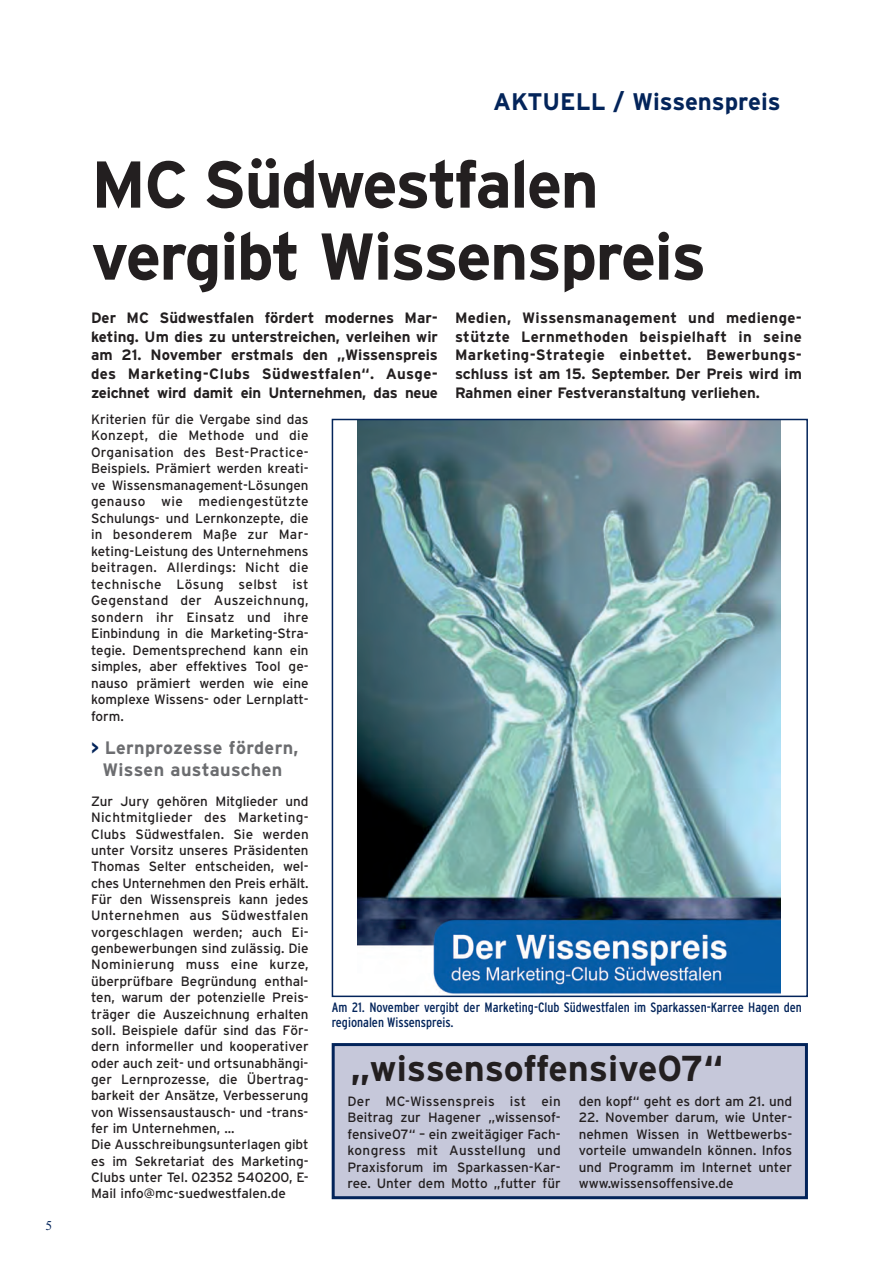
<style>
.page{position:relative;width:893px;height:1263px;background:#fff}
.page>*{position:absolute;margin:0;border:0;box-sizing:border-box;transform-origin:0 0}
.t1{font:700 66px/72px "Interstate";letter-spacing:-.03em;color:#231f20}
.t2{font:700 36px "Interstate";color:#231f20}
.t3{font:700 24px "Interstate";color:#03245a}
.t4{font:700 18px/22.5px "Interstate";letter-spacing:.02em;color:#6c6d70;text-align:center}
.t5{font:700 15px/18.8px "Interstate";letter-spacing:-.01em;color:#231f20;text-align:justify}
.t6{font:13.5px/16.5px "Interstate";color:#231f20;text-align:justify}
.t7{font:condensed 13.5px/15px "Interstate";color:#03245a}
.t8{font:13.5px "Times New Roman";color:#03245a}
.s1{color:#03245a}
</style>
<div class="page">
<img style="left:357px;top:422px;width:424px;height:572px">
<div style="left:332px;top:419px;width:476px;height:578px;border:2px solid #03245a"></div>
<div style="left:335px;top:1046px;width:470px;height:150px;background:#c6c8da"></div>
<div style="left:332px;top:1043px;width:476px;height:156px;border:3px solid #03245a"></div>
<p class="t8" style="left:46px;top:1220px;width:8px">5</p>
<h3 class="t3" style="left:493px;top:88px;width:289px">AKTUELL / Wissenspreis</h3>
<h1 class="t1" style="left:91px;top:149px;width:617px">MC Südwestfalen vergibt Wissenspreis</h1>
<p class="t5" style="left:91px;top:308px;width:348px">Der MC Südwestfalen fördert modernes Mar&shy;keting. Um dies zu unterstreichen, verleihen wir am 21. November erstmals den „Wissenspreis des Marketing-Clubs Südwestfalen“. Ausge&shy;zeichnet wird damit ein Unternehmen, das neue</p>
<p class="t5" style="left:455px;top:308px;width:348px">Medien, Wissensmanagement und medienge&shy;stützte Lernmethoden beispielhaft in seine Marketing-Strategie einbettet. Bewerbungs&shy;schluss ist am 15. September. Der Preis wird im Rahmen einer Festveranstaltung verliehen.</p>
<p class="t6" style="left:91px;top:411px;width:219px">Kriterien für die Vergabe sind das Konzept, die Methode und die Organisation des Best-Practice-Beispiels. Prämiert werden kreati&shy;ve Wissensmanagement-Lösungen genauso wie mediengestützte Schulungs- und Lernkonzepte, die in besonderem Maße zur Mar&shy;keting-Leistung des Unternehmens beitragen. Allerdings: Nicht die technische Lösung selbst ist Gegenstand der Auszeichnung, sondern ihr Einsatz und ihre Einbindung in die Marketing-Stra&shy;tegie. Dementsprechend kann ein simples, aber effektives Tool ge&shy;nauso prämiert werden wie eine komplexe Wissens- oder Lernplatt&shy;form.</p>
<h3 class="t4" style="left:91px;top:736px;width:209px"><span class="s1">&gt;</span> Lernprozesse fördern,<br>Wissen austauschen</h3>
<p class="t6" style="left:91px;top:793px;width:219px;text-align:left">Zur Jury gehören Mitglieder und Nichtmitglieder des Marketing-Clubs Südwestfalen. Sie werden unter Vorsitz unseres Präsidenten Thomas Selter entscheiden, wel&shy;ches Unternehmen den Preis erhält.<br>Für den Wissenspreis kann jedes Unternehmen aus Südwestfalen vorgeschlagen werden; auch Ei&shy;genbewerbungen sind zulässig. Die Nominierung muss eine kurze, überprüfbare Begründung enthal&shy;ten, warum der potenzielle Preis&shy;träger die Auszeichnung erhalten soll. Beispiele dafür sind das För&shy;dern informeller und kooperativer oder auch zeit- und ortsunabhängi&shy;ger Lernprozesse, die Übertrag&shy;barkeit der Ansätze, Verbesserung von Wissensaustausch- und -trans&shy;fer im Unternehmen, ...<br>Die Ausschreibungsunterlagen gibt es im Sekretariat des Marketing-Clubs unter Tel. 02352 540200, E-Mail info@mc-suedwestfalen.de</p>
<p class="t7" style="left:332px;top:1000px;width:472px">Am 21. November vergibt der Marketing-Club Südwestfalen im Sparkassen-Karree Hagen den regionalen Wissenspreis.</p>
<h2 class="t2" style="left:350px;top:1047px;width:374px">„wissensoffensive07“</h2>
<p class="t6" style="left:347px;top:1093px;width:215px">Der MC-Wissenspreis ist ein Beitrag zur Hagener „wissensof&shy;fensive07“ – ein zweitägiger Fach&shy;kongress mit Ausstellung und Praxisforum im Sparkassen-Kar&shy;ree. Unter dem Motto „futter für</p>
<p class="t6" style="left:579px;top:1093px;width:215px">den kopf“ geht es dort am 21. und</p>
<p class="t6" style="left:579px;top:1109px;width:215px">22. November darum, wie Unter&shy;nehmen Wissen in Wettbewerbs&shy;vorteile umwandeln können. Infos und Programm im Internet unter www.wissensoffensive.de</p>
</div>
